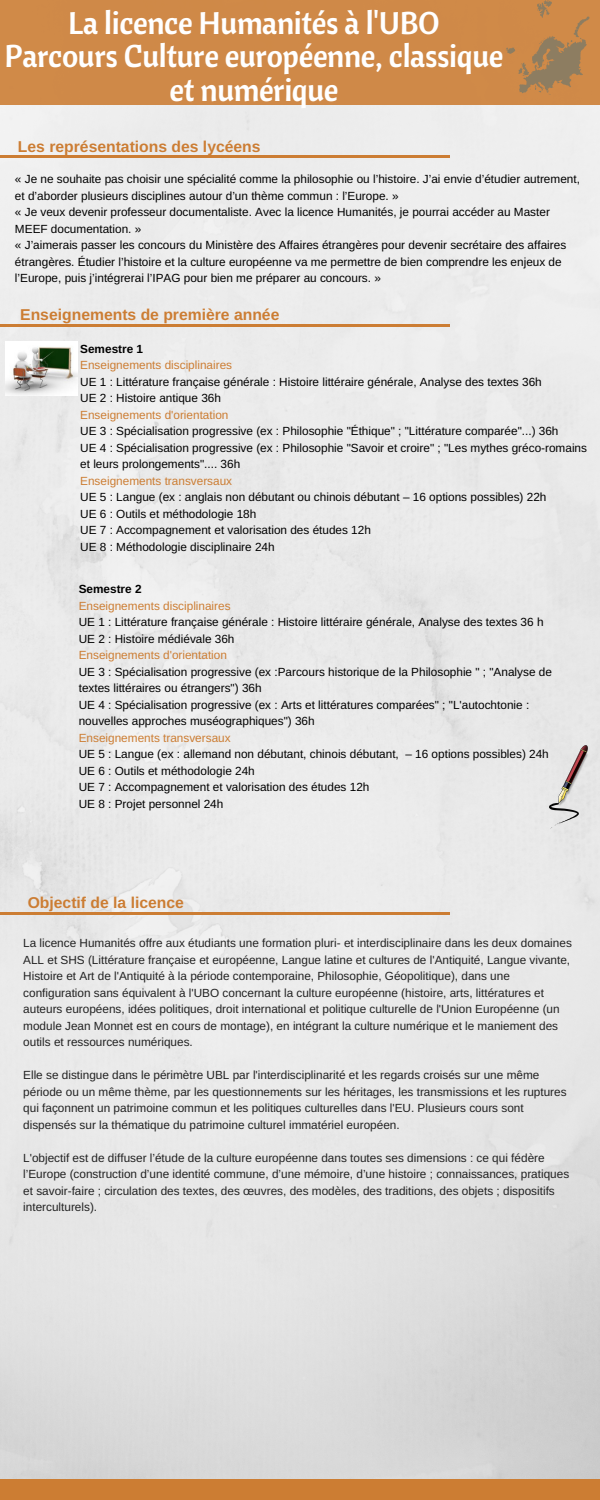
<style>
.page{position:relative;width:600px;height:1500px;background:#fff}
.page>*{position:absolute;margin:0;border:0;box-sizing:border-box;transform-origin:0 0}
.t1{font:31.4px/33.8px "Cantora One";letter-spacing:-.01em;color:#fff;text-align:center}
.t2{font:700 15.7px "Arimo";color:#cc7d33}
.t3{font:11.8px/16.5px "Arimo";color:#000}
.t4{font:11.8px/16.5px "Arimo";color:#222}
.t5{font:11.8px "Arimo";color:#cc7d33}
.t6{font:700 11.8px "Arimo";color:#000}
</style>
<div class="page">
<img style="left:0;top:104px;width:600px;height:1375px">
<div style="left:0;top:0;width:600px;height:104px;background:#cf8948"></div>
<hr style="left:0;top:913px;width:450px;height:2px;background:#cc7d33">
<hr style="left:0;top:324px;width:450px;height:2px;background:#cc7d33">
<hr style="left:0;top:155px;width:450px;height:2px;background:#cc7d33">
<div style="left:0;top:1479px;width:600px;height:21px;background:#cc7d33"></div>
<img style="left:5px;top:341px;width:72px;height:54px">
<img style="left:549px;top:746px;width:41px;height:83px">
<svg style="left:506px;top:0;width:83px;height:93px"></svg>
<h1 class="t1" style="left:5px;top:5px;width:500px">La licence Humanités à l'UBO<br>Parcours Culture européenne, classique et numérique</h1>
<h2 class="t2" style="left:18px;top:138px;width:244px">Les représentations des lycéens</h2>
<p class="t3" style="left:15px;top:171px;width:567px">« Je ne souhaite pas choisir une spécialité comme la philosophie ou l’histoire. J’ai envie d’étudier autrement, et d’aborder plusieurs disciplines autour d’un thème commun : l’Europe. »<br>« Je veux devenir professeur documentaliste. Avec la licence Humanités, je pourrai accéder au Master MEEF documentation. »<br>« J’aimerais passer les concours du Ministère des Affaires étrangères pour devenir secrétaire des affaires étrangères. Étudier l’histoire et la culture européenne va me permettre de bien comprendre les enjeux de l’Europe, puis j’intégrerai l’IPAG pour bien me préparer au concours. »</p>
<h2 class="t2" style="left:20px;top:306px;width:261px">Enseignements de première année</h2>
<p class="t6" style="left:80px;top:342px;width:64px">Semestre 1</p>
<p class="t5" style="left:80px;top:358px;width:153px">Enseignements disciplinaires</p>
<p class="t3" style="left:80px;top:373px;width:463px">UE 1 : Littérature française générale : Histoire littéraire générale, Analyse des textes 36h<br>UE 2 : Histoire antique 36h</p>
<p class="t5" style="left:80px;top:408px;width:150px">Enseignements d'orientation</p>
<p class="t3" style="left:80px;top:423px;width:508px">UE 3 : Spécialisation progressive (ex : Philosophie "Éthique" ; "Littérature comparée"...) 36h<br>UE 4 : Spécialisation progressive (ex : Philosophie "Savoir et croire" ; "Les mythes gréco-romains et leurs prolongements".... 36h</p>
<p class="t5" style="left:80px;top:474px;width:153px">Enseignements transversaux</p>
<p class="t3" style="left:80px;top:489px;width:468px">UE 5 : Langue (ex : anglais non débutant ou chinois débutant – 16 options possibles) 22h UE 6 : Outils et méthodologie 18h<br>UE 7 : Accompagnement et valorisation des études 12h<br>UE 8 : Méthodologie disciplinaire 24h</p>
<p class="t6" style="left:79px;top:583px;width:64px">Semestre 2</p>
<p class="t5" style="left:79px;top:599px;width:153px">Enseignements disciplinaires</p>
<p class="t3" style="left:79px;top:614px;width:466px">UE 1 : Littérature française générale : Histoire littéraire générale, Analyse des textes 36 h<br>UE 2 : Histoire médiévale 36h</p>
<p class="t5" style="left:79px;top:649px;width:150px">Enseignements d'orientation</p>
<p class="t3" style="left:79px;top:663px;width:475px">UE 3 : Spécialisation progressive (ex :Parcours historique de la Philosophie " ; "Analyse de textes littéraires ou étrangers") 36h<br>UE 4 : Spécialisation progressive (ex : Arts et littératures comparées" ; "L'autochtonie : nouvelles approches muséographiques") 36h</p>
<p class="t5" style="left:79px;top:731px;width:153px">Enseignements transversaux</p>
<p class="t3" style="left:79px;top:746px;width:472px">UE 5 : Langue (ex : allemand non débutant, chinois débutant, – 16 options possibles) 24h UE 6 : Outils et méthodologie 24h<br>UE 7 : Accompagnement et valorisation des études 12h<br>UE 8 : Projet personnel 24h</p>
<h2 class="t2" style="left:28px;top:893px;width:158px">Objectif de la licence</h2>
<p class="t4" style="left:23px;top:935px;width:550px">La licence Humanités offre aux étudiants une formation pluri- et interdisciplinaire dans les deux domaines ALL et SHS (Littérature française et européenne, Langue latine et cultures de l'Antiquité, Langue vivante, Histoire et Art de l'Antiquité à la période contemporaine, Philosophie, Géopolitique), dans une configuration sans équivalent à l'UBO concernant la culture européenne (histoire, arts, littératures et auteurs européens, idées politiques, droit international et politique culturelle de l'Union Européenne (un module Jean Monnet est en cours de montage), en intégrant la culture numérique et le maniement des outils et ressources numériques.</p>
<p class="t4" style="left:23px;top:1067px;width:545px">Elle se distingue dans le périmètre UBL par l'interdisciplinarité et les regards croisés sur une même période ou un même thème, par les questionnements sur les héritages, les transmissions et les ruptures qui façonnent un patrimoine commun et les politiques culturelles dans l'EU. Plusieurs cours sont dispensés sur la thématique du patrimoine culturel immatériel européen.</p>
<p class="t4" style="left:23px;top:1149px;width:548px">L'objectif est de diffuser l’étude de la culture européenne dans toutes ses dimensions : ce qui fédère l’Europe (construction d’une identité commune, d’une mémoire, d’une histoire ; connaissances, pratiques et savoir-faire ; circulation des textes, des œuvres, des modèles, des traditions, des objets ; dispositifs interculturels).</p>
</div>
